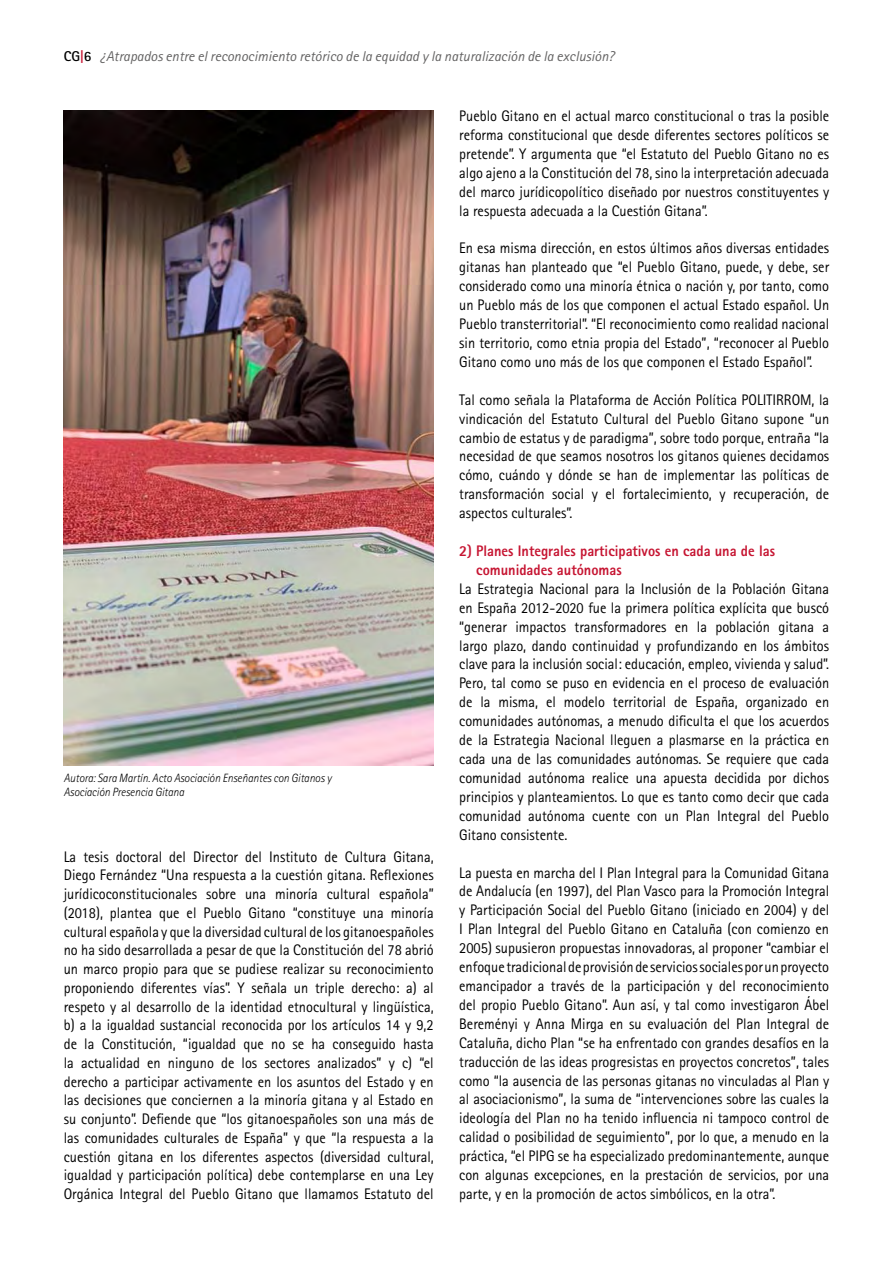
<style>
.page{position:relative;width:893px;height:1263px;background:#fff}
.page>*{position:absolute;margin:0;border:0;box-sizing:border-box;transform-origin:0 0}
.t1{font:15.3px/18.9px "Rotis Sans Serif Std";color:#000;text-align:justify;scale:.94 1}
.t2{font:800 15.3px/18.9px "Rotis Sans Serif Std";color:#c61532;scale:.94 1}
.t3{font:italic 14.25px "Rotis Sans Serif Std";color:#646363}
.t4{font:italic 300 12px/14.4px "Rotis Sans Serif Std";color:#000;scale:.94 1}
.s1{font-weight:700;font-style:normal;color:#000}
.s2{font-weight:700;font-style:normal;color:#c61532}
</style>
<div class="page">
<img style="left:64px;top:111px;width:370px;height:654px">
<p class="t3" style="left:64px;top:48px;width:552px"><span class="s1">CG</span><span class="s2">|</span><span class="s1">6</span> ¿Atrapados entre el reconocimiento retórico de la equidad y la naturalización de la exclusión?</p>
<p class="t4" style="left:64px;top:771px;width:286px">Autora: Sara Martín. Acto Asociación Enseñantes con Gitanos y<br>Asociación Presencia Gitana</p>
<p class="t1" style="left:64px;top:847px;width:395px">La tesis doctoral del Director del Instituto de Cultura Gitana, Diego Fernández “Una respuesta a la cuestión gitana. Reflexiones jurídicoconstitucionales sobre una minoría cultural española” (2018), plantea que el Pueblo Gitano “constituye una minoría cultural española y que la diversidad cultural de los gitanoespañoles no ha sido desarrollada a pesar de que la Constitución del 78 abrió un marco propio para que se pudiese realizar su reconocimiento proponiendo diferentes vías”. Y señala un triple derecho: a) al respeto y al desarrollo de la identidad etnocultural y lingüística, b) a la igualdad sustancial reconocida por los artículos 14 y 9,2 de la Constitución, “igualdad que no se ha conseguido hasta la actualidad en ninguno de los sectores analizados” y c) “el derecho a participar activamente en los asuntos del Estado y en las decisiones que conciernen a la minoría gitana y al Estado en su conjunto”. Defiende que “los gitanoespañoles son una más de las comunidades culturales de España” y que “la respuesta a la cuestión gitana en los diferentes aspectos (diversidad cultural, igualdad y participación política) debe contemplarse en una Ley Orgánica Integral del Pueblo Gitano que llamamos Estatuto del</p>
<p class="t1" style="left:459px;top:106px;width:395px">Pueblo Gitano en el actual marco constitucional o tras la posible reforma constitucional que desde diferentes sectores políticos se pretende”. Y argumenta que “el Estatuto del Pueblo Gitano no es algo ajeno a la Constitución del 78, sino la interpretación adecuada del marco jurídicopolítico diseñado por nuestros constituyentes y la respuesta adecuada a la Cuestión Gitana”.</p>
<p class="t1" style="left:459px;top:239px;width:395px">En esa misma dirección, en estos últimos años diversas entidades gitanas han planteado que “el Pueblo Gitano, puede, y debe, ser considerado como una minoría étnica o nación y, por tanto, como un Pueblo más de los que componen el actual Estado español. Un Pueblo transterritorial”. “El reconocimiento como realidad nacional sin territorio, como etnia propia del Estado”, “reconocer al Pueblo Gitano como uno más de los que componen el Estado Español”.</p>
<p class="t1" style="left:459px;top:390px;width:395px">Tal como señala la Plataforma de Acción Política POLITIRROM, la vindicación del Estatuto Cultural del Pueblo Gitano supone “un cambio de estatus y de paradigma”, sobre todo porque, entraña “la necesidad de que seamos nosotros los gitanos quienes decidamos cómo, cuándo y dónde se han de implementar las políticas de transformación social y el fortalecimiento, y recuperación, de aspectos culturales”.</p>
<p class="t2" style="left:476px;top:541px;width:319px;text-indent:-17px">2) Planes Integrales participativos en cada una de las comunidades autónomas</p>
<p class="t1" style="left:459px;top:579px;width:395px">La Estrategia Nacional para la Inclusión de la Población Gitana en España 2012-2020 fue la primera política explícita que buscó “generar impactos transformadores en la población gitana a largo plazo, dando continuidad y profundizando en los ámbitos clave para la inclusión social: educación, empleo, vivienda y salud”.<br>Pero, tal como se puso en evidencia en el proceso de evaluación de la misma, el modelo territorial de España, organizado en comunidades autónomas, a menudo dificulta el que los acuerdos de la Estrategia Nacional lleguen a plasmarse en la práctica en cada una de las comunidades autónomas. Se requiere que cada comunidad autónoma realice una apuesta decidida por dichos principios y planteamientos. Lo que es tanto como decir que cada comunidad autónoma cuente con un Plan Integral del Pueblo Gitano consistente.</p>
<p class="t1" style="left:459px;top:863px;width:395px">La puesta en marcha del I Plan Integral para la Comunidad Gitana de Andalucía (en 1997), del Plan Vasco para la Promoción Integral y Participación Social del Pueblo Gitano (iniciado en 2004) y del I Plan Integral del Pueblo Gitano en Cataluña (con comienzo en 2005) supusieron propuestas innovadoras, al proponer “cambiar el enfoque tradicional de provisión de servicios sociales por un proyecto emancipador a través de la participación y del reconocimiento del propio Pueblo Gitano”. Aun así, y tal como investigaron Ábel Bereményi y Anna Mirga en su evaluación del Plan Integral de Cataluña, dicho Plan “se ha enfrentado con grandes desafíos en la traducción de las ideas progresistas en proyectos concretos”, tales como “la ausencia de las personas gitanas no vinculadas al Plan y al asociacionismo”, la suma de “intervenciones sobre las cuales la ideología del Plan no ha tenido influencia ni tampoco control de calidad o posibilidad de seguimiento”, por lo que, a menudo en la práctica, “el PIPG se ha especializado predominantemente, aunque con algunas excepciones, en la prestación de servicios, por una parte, y en la promoción de actos simbólicos, en la otra”.</p>
</div>
